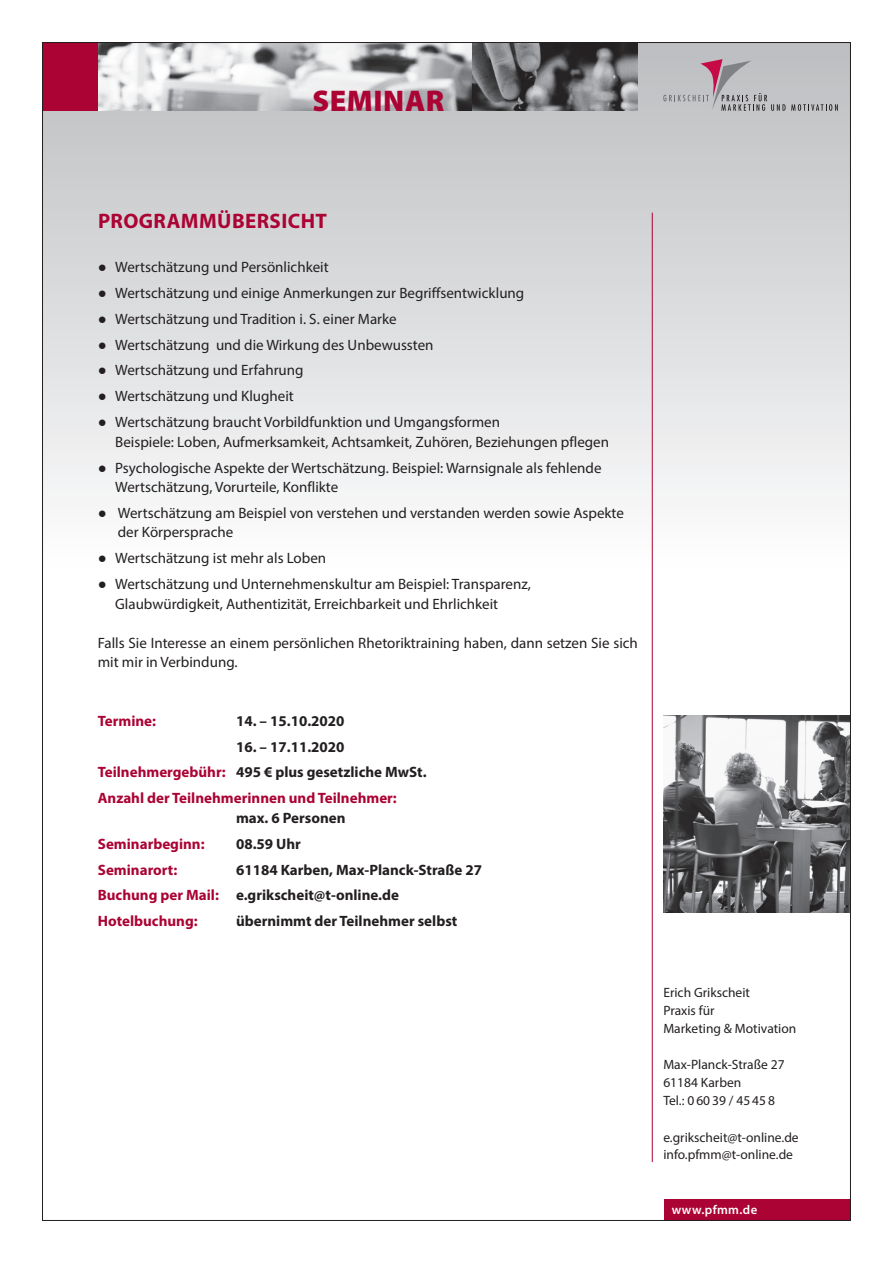
<style>
.page{position:relative;width:893px;height:1263px;background:#fff}
.page>*{position:absolute;margin:0;border:0;box-sizing:border-box;transform-origin:0 0}
.t1{font:900 30px "Myriad Pro";letter-spacing:.02em;color:#ab0333}
.t2{font:700 21px "Myriad Pro";letter-spacing:.02em;color:#ab0333}
.t3{font:15px/19.5px "Myriad Pro";color:#231f20}
.t4{font:700 15px/25.8px "Myriad Pro";color:#231f20}
.t5{font:700 15px/25.8px "Myriad Pro";color:#ab0333}
.t6{font:13.5px/18px "Myriad Pro";color:#231f20}
.t7{font:600 12.75px "Myriad Pro";letter-spacing:.03em;color:#fff}
.s1{font-family:"Arial"}
.s2{color:#231f20}
.s3{color:#ab0333}
</style>
<div class="page">
<div style="left:43px;top:43px;width:807px;height:527px;background:linear-gradient(to bottom,#bcbdc0,#fdfdfe)"></div>
<svg style="left:663px;top:59px;width:175px;height:53px"></svg>
<img style="left:98px;top:44px;width:540px;height:67px">
<div style="left:43px;top:43px;width:55px;height:68px;background:#ab0333"></div>
<hr style="left:652px;top:213px;width:1px;height:949px;background:#ab0333">
<img style="left:663px;top:716px;width:186px;height:196px">
<div style="left:664px;top:1198px;width:186px;height:22px;background:#ab0333"></div>
<h1 class="t1" style="left:312px;top:80px;width:133px">SEMINAR</h1>
<h2 class="t2" style="left:98px;top:208px;width:231px">Programmübersicht</h2>
<p class="t3" style="left:98px;top:257px;width:232px"><span class="s1">●</span> Wertschätzung und Persönlichkeit</p>
<p class="t3" style="left:98px;top:283px;width:428px"><span class="s1">●</span> Wertschätzung und einige Anmerkungen zur Begriffsentwicklung</p>
<p class="t3" style="left:98px;top:309px;width:300px"><span class="s1">●</span> Wertschätzung und Tradition i. S. einer Marke</p>
<p class="t3" style="left:98px;top:334px;width:337px"><span class="s1">●</span> Wertschätzung und die Wirkung des Unbewussten</p>
<p class="t3" style="left:98px;top:360px;width:207px"><span class="s1">●</span> Wertschätzung und Erfahrung</p>
<p class="t3" style="left:98px;top:386px;width:198px"><span class="s1">●</span> Wertschätzung und Klugheit</p>
<p class="t3" style="left:115px;top:412px;width:495px;text-indent:-17px"><span class="s1">●</span> Wertschätzung braucht Vorbildfunktion und Umgangsformen<br>Beispiele: Loben, Aufmerksamkeit, Achtsamkeit, Zuhören, Beziehungen pflegen</p>
<p class="t3" style="left:115px;top:457px;width:488px;text-indent:-17px"><span class="s1">●</span> Psychologische Aspekte der Wertschätzung. Beispiel: Warnsignale als fehlende<br>Wertschätzung, Vorurteile, Konflikte</p>
<p class="t3" style="left:118px;top:503px;width:508px;text-indent:-20px"><span class="s1">●</span> Wertschätzung am Beispiel von verstehen und verstanden werden sowie Aspekte der Körpersprache</p>
<p class="t3" style="left:98px;top:548px;width:230px"><span class="s1">●</span> Wertschätzung ist mehr als Loben</p>
<p class="t3" style="left:115px;top:574px;width:417px;text-indent:-17px"><span class="s1">●</span> Wertschätzung und Unternehmenskultur am Beispiel: Transparenz,<br>Glaubwürdigkeit, Authentizität, Erreichbarkeit und Ehrlichkeit</p>
<p class="t3" style="left:98px;top:633px;width:542px">Falls Sie Interesse an einem persönlichen Rhetoriktraining haben, dann setzen Sie sich mit mir in Verbindung.</p>
<p class="t5" style="left:98px;top:707px;width:60px">Termine:</p>
<p class="t4" style="left:236px;top:707px;width:110px">14. – 15.10.2020</p>
<p class="t5" style="left:98px;top:733px;width:330px;text-indent:138px"><span class="s2">16. – 17.11.2020<br></span>Teilnehmergebühr: <span class="s2">495 € plus gesetzliche MwSt.<br></span>Anzahl der Teilnehmerinnen und Teilnehmer:</p>
<p class="t4" style="left:236px;top:804px;width:111px">max. 6 Personen</p>
<p class="t5" style="left:98px;top:830px;width:108px">Seminarbeginn:</p>
<p class="t4" style="left:236px;top:830px;width:66px">08.59 Uhr</p>
<p class="t5" style="left:98px;top:856px;width:81px">Seminarort:</p>
<p class="t4" style="left:98px;top:856px;width:386px;text-indent:138px">61184 Karben, Max-Planck-Straße 27<br><span class="s3">Buchung per Mail:</span> e.grikscheit@t-online.de<br><span class="s3">Hotelbuchung:</span></p>
<p class="t4" style="left:236px;top:908px;width:223px">übernimmt der Teilnehmer selbst</p>
<p class="t6" style="left:663px;top:984px;width:134px">Erich Grikscheit<br>Praxis für<br>Marketing &amp; Motivation</p>
<p class="t6" style="left:663px;top:1056px;width:123px">Max-Planck-Straße 27<br>61184 Karben<br>Tel.: 0 60 39 / 45 45 8</p>
<p class="t6" style="left:663px;top:1128px;width:137px">e.grikscheit@t-online.de info.pfmm@t-online.de</p>
<p class="t7" style="left:672px;top:1201px;width:87px">www.pfmm.de</p>
</div>
